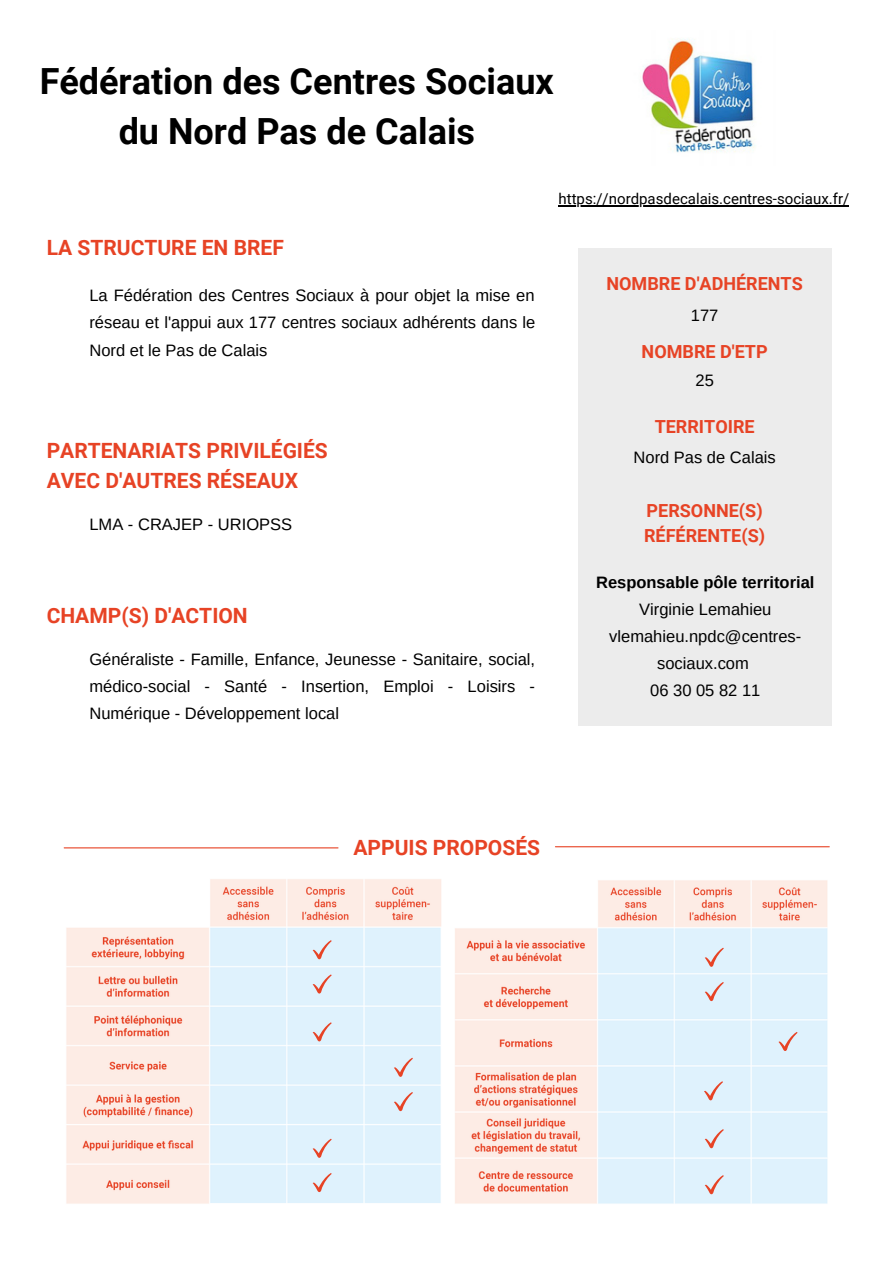
<style>
.page{position:relative;width:894px;height:1264px;background:#fff}
.page>*{position:absolute;margin:0;border:0;box-sizing:border-box;transform-origin:0 0}
.t1{font:700 36px/49.5px "Roboto";color:#000;text-align:center}
.t2{font:700 21px "Roboto";color:#e74325}
.t3{font:700 18px "Roboto";color:#e74325}
.t4{font:16.5px/27px "Arimo";color:#000;text-align:justify}
.t5{font:700 16.5px "Arimo";color:#000}
.t6{font:15px "Roboto";color:#000}
</style>
<div class="page">
<div style="left:578px;top:248px;width:253px;height:477px;background:#ececec"></div>
<img style="left:66px;top:879px;width:762px;height:325px">
<svg style="left:312px;top:1022px;width:19px;height:19px"></svg>
<hr style="left:555px;top:846px;width:274px;height:1px;background:#e74325">
<hr style="left:64px;top:847px;width:274px;height:1px;background:#e74325">
<img style="left:642px;top:39px;width:113px;height:114px">
<hr style="left:558px;top:205px;width:291px;height:2px;background:#000">
<svg style="left:312px;top:974px;width:19px;height:19px"></svg>
<svg style="left:312px;top:940px;width:19px;height:19px"></svg>
<svg style="left:394px;top:1091px;width:19px;height:20px"></svg>
<svg style="left:394px;top:1057px;width:19px;height:19px"></svg>
<svg style="left:312px;top:1172px;width:19px;height:20px"></svg>
<svg style="left:312px;top:1138px;width:19px;height:19px"></svg>
<svg style="left:704px;top:981px;width:19px;height:20px"></svg>
<svg style="left:704px;top:947px;width:19px;height:19px"></svg>
<svg style="left:778px;top:1031px;width:19px;height:19px"></svg>
<svg style="left:704px;top:1175px;width:19px;height:19px"></svg>
<svg style="left:704px;top:1129px;width:19px;height:19px"></svg>
<svg style="left:703px;top:1081px;width:19px;height:19px"></svg>
<p class="t1" style="left:40px;top:57px;width:515px">Fédération des Centres Sociaux du Nord Pas de Calais</p>
<p class="t2" style="left:47px;top:236px;width:238px">LA STRUCTURE EN BREF</p>
<p class="t4" style="left:89px;top:282px;width:447px">La Fédération des Centres Sociaux à pour objet la mise en réseau et l'appui aux 177 centres sociaux adhérents dans le Nord et le Pas de Calais</p>
<p class="t2" style="left:47px;top:439px;width:282px">PARTENARIATS PRIVILÉGIÉS</p>
<p class="t2" style="left:47px;top:468px;width:253px">AVEC D'AUTRES RÉSEAUX</p>
<p class="t4" style="left:89px;top:510px;width:204px">LMA - CRAJEP - URIOPSS</p>
<p class="t2" style="left:47px;top:603px;width:202px">CHAMP(S) D'ACTION</p>
<p class="t4" style="left:89px;top:645px;width:447px">Généraliste - Famille, Enfance, Jeunesse - Sanitaire, social, médico-social - Santé - Insertion, Emploi - Loisirs - Numérique - Développement local</p>
<p class="t6" style="left:558px;top:190px;width:292px">https://nordpasdecalais.centres-sociaux.fr/</p>
<p class="t3" style="left:606px;top:274px;width:198px">NOMBRE D'ADHÉRENTS</p>
<p class="t4" style="left:690px;top:302px;width:29px">177</p>
<p class="t3" style="left:641px;top:341px;width:127px">NOMBRE D'ETP</p>
<p class="t4" style="left:695px;top:366px;width:20px">25</p>
<p class="t3" style="left:654px;top:416px;width:101px">TERRITOIRE</p>
<p class="t4" style="left:633px;top:443px;width:144px">Nord Pas de Calais</p>
<p class="t3" style="left:646px;top:500px;width:118px">PERSONNE(S)</p>
<p class="t3" style="left:644px;top:525px;width:122px">RÉFÉRENTE(S)</p>
<p class="t5" style="left:596px;top:573px;width:220px">Responsable pôle territorial</p>
<p class="t4" style="left:639px;top:595px;width:134px">Virginie Lemahieu</p>
<p class="t4" style="left:609px;top:622px;width:193px;text-align:center">vlemahieu.npdc@centres&shy;sociaux.com</p>
<p class="t4" style="left:650px;top:676px;width:112px">06 30 05 82 11</p>
<p class="t2" style="left:353px;top:835px;width:188px">APPUIS PROPOSÉS</p>
</div>
